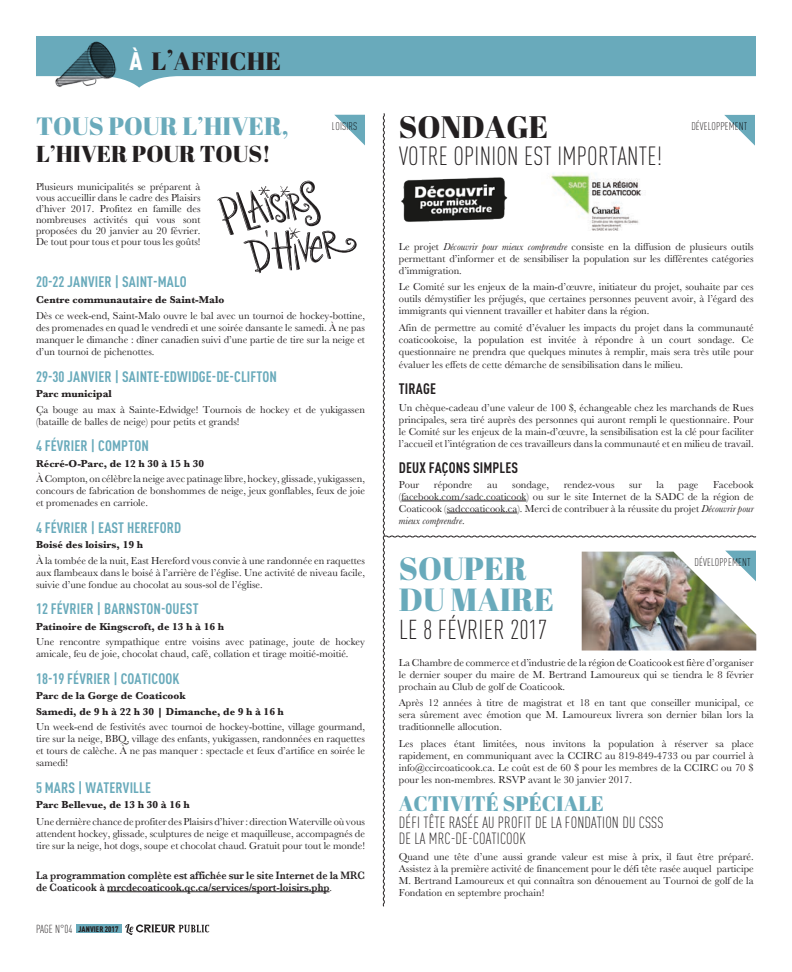
<style>
.page{position:relative;width:792px;height:972px;background:#fff}
.page>*{position:absolute;margin:0;border:0;box-sizing:border-box;transform-origin:0 0}
.t1{font:32px/31px "Abril Fatface";color:#69aabb}
.t2{font:31px "Abril Fatface";color:#231f20}
.t3{font:300 condensed 27px "DINOT";letter-spacing:.01em;color:#231f20}
.t4{font:300 condensed 26px "DINOT";letter-spacing:.01em;color:#231f20}
.t5{font:25px "Abril Fatface";color:#69aabb}
.t6{font:25px "Abril Fatface";color:#231f20}
.t7{font:23px "Abril Fatface";color:#231f20}
.t8{font:21px "Abril Fatface";color:#69aabb}
.t9{font:300 condensed 16px "DINOT";letter-spacing:.01em;color:#231f20}
.t10{font:700 condensed 15px "DINOT";letter-spacing:.01em;color:#69aabb}
.t11{font:700 condensed 15px "DINOT";color:#231f20}
.t12{font:300 condensed 11.5px "DINOT";color:#231f20}
.t13{font:600 11.2px/12px "Baskerville";color:#231f20;scale:.91 1}
.t14{font:300 condensed 11px "DINOT";letter-spacing:.01em;color:#231f20}
.t15{font:10.5px/12px "Baskerville";color:#231f20;text-align:justify}
.t16{font:700 10.5px/15.5px "Baskerville";color:#231f20}
.t17{font:900 condensed 8px "DINOT";letter-spacing:.01em;color:#231f20}
.s1{font-family:"DINOT";font-weight:900;font-stretch:condensed;color:#fff}
.s2{font-size:28px}
.s3{font-weight:400}
.s4{font-weight:300;font-size:11.5px}
.s5{font-style:italic}
.s6{font-family:"Bask Old Face"}
</style>
<div class="page">
<svg style="left:36px;top:36px;width:720px;height:52px;fill:#69aabb"></svg>
<div style="left:76px;top:924px;width:46px;height:9px;background:#69aabb"></div>
<svg style="left:125px;top:924px;width:84px;height:11px"></svg>
<img style="left:55px;top:41px;width:62px;height:47px">
<svg style="left:334px;top:115px;width:31px;height:30px"></svg>
<hr style="left:107px;top:891px;width:223px;height:1px;background:#231f20">
<svg style="left:217px;top:181px;width:140px;height:93px"></svg>
<svg style="left:383px;top:113px;width:374px;height:794px"></svg>
<img style="left:582px;top:552px;width:174px;height:99px">
<h3 class="t6" style="left:129px;top:44px;width:153px"><span class="s1">À</span> l<span class="s2">’</span>affiche</h3>
<h3 class="t5" style="left:36px;top:108px;width:254px">Tous pour l’hiver,</h3>
<p class="t14" style="left:332px;top:120px;width:26px">LOISIRS</p>
<h3 class="t7" style="left:36px;top:138px;width:236px">l’hiver pour tous!</h3>
<p class="t15" style="left:36px;top:181px;width:166px;line-height:11px">Plusieurs municipalités se préparent à vous accueillir dans le cadre des Plaisirs d’hiver 2017. Profitez en famille des nombreuses activités qui vous sont proposées du 20 janvier au 20 février.<br>De tout pour tous et pour tous les goûts!</p>
<h3 class="t10" style="left:36px;top:273px;width:152px">20-22 JANVIER | SAINT-MALO</h3>
<p class="t16" style="left:36px;top:291px;width:190px">Centre communautaire de Saint-Malo</p>
<p class="t15" style="left:36px;top:310px;width:331px">Dès ce week-end, Saint-Malo ouvre le bal avec un tournoi de hockey-bottine, des promenades en quad le vendredi et une soirée dansante le samedi. À ne pas manquer le dimanche : dîner canadien suivi d’une partie de tire sur la neige et d’un tournoi de pichenottes.</p>
<h3 class="t10" style="left:36px;top:367px;width:243px">29-30 JANVIER | SAINTE-EDWIDGE-DE-CLIFTON</h3>
<p class="t16" style="left:36px;top:386px;width:77px">Parc municipal</p>
<p class="t15" style="left:36px;top:403px;width:330px">Ça bouge au max à Sainte-Edwidge! Tournois de hockey et de yukigassen (bataille de balles de neige) pour petits et grands!</p>
<h3 class="t10" style="left:36px;top:437px;width:114px">4 FÉVRIER | COMPTON</h3>
<p class="t16" style="left:36px;top:455px;width:170px">Récré-O-Parc, de 12 h 30 à 15 h 30</p>
<p class="t15" style="left:36px;top:473px;width:331px">À Compton, on célèbre la neige avec patinage libre, hockey, glissade, yukigassen, concours de fabrication de bonshommes de neige, jeux gonflables, feux de joie et promenades en carriole.</p>
<h3 class="t10" style="left:36px;top:518px;width:147px">4 FÉVRIER | EAST HEREFORD</h3>
<p class="t16" style="left:36px;top:537px;width:109px">Boisé des loisirs, 19 h</p>
<p class="t15" style="left:36px;top:554px;width:331px">À la tombée de la nuit, East Hereford vous convie à une randonnée en raquettes aux flambeaux dans le boisé à l’arrière de l’église. Une activité de niveau facile, suivie d’une fondue au chocolat au sous-sol de l’église.</p>
<h3 class="t10" style="left:36px;top:600px;width:164px">12 FÉVRIER | BARNSTON-OUEST</h3>
<p class="t16" style="left:36px;top:618px;width:190px">Patinoire de Kingscroft, de 13 h à 16 h</p>
<p class="t15" style="left:36px;top:636px;width:330px">Une rencontre sympathique entre voisins avec patinage, joute de hockey amicale, feu de joie, chocolat chaud, café, collation et tirage moitié-moitié.</p>
<h3 class="t10" style="left:36px;top:669px;width:145px">18-19 FÉVRIER | COATICOOK</h3>
<p class="t16" style="left:36px;top:688px;width:249px">Parc de la Gorge de Coaticook<br>Samedi, de 9 h à 22 h 30 | Dimanche, de 9 h à 16 h</p>
<p class="t15" style="left:36px;top:721px;width:331px">Un week-end de festivités avec tournoi de hockey-bottine, village gourmand, tire sur la neige, BBQ, village des enfants, yukigassen, randonnées en raquettes et tours de calèche. À ne pas manquer : spectacle et feux d’artifice en soirée le samedi!</p>
<h3 class="t10" style="left:36px;top:778px;width:117px">5 MARS | WATERVILLE</h3>
<p class="t16" style="left:36px;top:797px;width:155px">Parc Bellevue, de 13 h 30 à 16 h</p>
<p class="t15" style="left:36px;top:815px;width:331px">Une dernière chance de profiter des Plaisirs d’hiver : direction Waterville où vous attendent hockey, glissade, sculptures de neige et maquilleuse, accompagnés de tire sur la neige, hot dogs, soupe et chocolat chaud. Gratuit pour tout le monde!</p>
<p class="t13" style="left:36px;top:869px;width:363px">La programmation complète est affichée sur le site Internet de la MRC de Coaticook à mrcdecoaticook.qc.ca/services/sport-loisirs.php<span class="s3">.</span></p>
<p class="t12" style="left:36px;top:922px;width:5px">PAGE</p>
<p class="t17" style="left:55px;top:924px;width:65px"><span class="s4">N°04</span> JANVIER 2017</p>
<h2 class="t2" style="left:399px;top:105px;width:151px">sondage</h2>
<h3 class="t4" style="left:399px;top:141px;width:265px">VOTRE OPINION EST IMPORTANTE!</h3>
<p class="t14" style="left:691px;top:120px;width:58px">DÉVELOPPEMENT</p>
<p class="t15" style="left:399px;top:241px;width:356px">Le projet <span class="s5">Découvrir pour mieux comprendre</span> consiste en la diffusion de plusieurs outils permettant d’informer et de sensibiliser la population sur les différentes catégories d’immigration.</p>
<p class="t15" style="left:399px;top:281px;width:356px">Le Comité sur les enjeux de la main-d’œuvre, initiateur du projet, souhaite par ces outils démystifier les préjugés, que certaines personnes peuvent avoir, à l’égard des immigrants qui viennent travailler et habiter dans la région.</p>
<p class="t15" style="left:399px;top:322px;width:356px">Afin de permettre au comité d’évaluer les impacts du projet dans la communauté coaticookoise, la population est invitée à répondre à un court sondage. Ce questionnaire ne prendra que quelques minutes à remplir, mais sera très utile pour</p>
<p class="t15" style="left:399px;top:359px;width:286px">évaluer les effets de cette démarche de sensibilisation dans le milieu.</p>
<h3 class="t11" style="left:399px;top:380px;width:8px">TIRAGE</h3>
<p class="t15" style="left:399px;top:402px;width:356px">Un chèque-cadeau d’une valeur de 100 <span class="s6">$</span>, échangeable chez les marchands de Rues principales, sera tiré auprès des personnes qui auront rempli le questionnaire. Pour le Comité sur les enjeux de la main-d’œuvre, la sensibilisation est la clé pour faciliter l’accueil et l’intégration de ces travailleurs dans la communauté et en milieu de travail.</p>
<h3 class="t11" style="left:399px;top:459px;width:82px">DEUX FAÇONS SIMPLES</h3>
<p class="t15" style="left:399px;top:479px;width:22px">Pour</p>
<p class="t15" style="left:434px;top:479px;width:40px">répondre</p>
<p class="t15" style="left:487px;top:479px;width:12px">au</p>
<p class="t15" style="left:512px;top:479px;width:38px">sondage,</p>
<p class="t15" style="left:564px;top:479px;width:52px">rendez-vous</p>
<p class="t15" style="left:629px;top:479px;width:14px">sur</p>
<p class="t15" style="left:657px;top:479px;width:9px">la</p>
<p class="t15" style="left:679px;top:479px;width:21px">page</p>
<p class="t15" style="left:399px;top:479px;width:356px;text-indent:314px">Facebook (facebook.com/sadc.coaticook) ou sur le site Internet de la SADC de la région de Coaticook (sadccoaticook.ca). Merci de contribuer à la réussite du projet <span class="s5">Découvrir pour mieux comprendre</span>.</p>
<h1 class="t1" style="left:399px;top:553px;width:157px">Souper du maire</h1>
<h3 class="t3" style="left:399px;top:614px;width:150px">LE 8 FÉVRIER 2017</h3>
<p class="t14" style="left:695px;top:556px;width:58px">DÉVELOPPEMENT</p>
<p class="t15" style="left:399px;top:656px;width:356px">La Chambre de commerce et d’industrie de la région de Coaticook est fière d’organiser le dernier souper du maire de M. Bertrand Lamoureux qui se tiendra le 8 février prochain au Club de golf de Coaticook.</p>
<p class="t15" style="left:399px;top:697px;width:356px">Après 12 années à titre de magistrat et 18 en tant que conseiller municipal, ce sera sûrement avec émotion que M. Lamoureux livrera son dernier bilan lors la traditionnelle allocution.</p>
<p class="t15" style="left:399px;top:737px;width:356px">Les places étant limitées, nous invitons la population à réserver sa place rapidement, en communiquant avec la CCIRC au 819-849-4733 ou par courriel à info@ccircoaticook.ca. Le coût est de 60 <span class="s6">$</span> pour les membres de la CCIRC ou 70 <span class="s6">$ </span>pour les non-membres. RSVP avant le 30 janvier 2017.</p>
<h3 class="t8" style="left:399px;top:789px;width:14px">ACTIVITÉ</h3>
<h3 class="t8" style="left:503px;top:789px;width:40px">SPÉCIALE</h3>
<h3 class="t9" style="left:399px;top:813px;width:106px">DÉFI TÊTERASÉE AU PROFIT</h3>
<h3 class="t9" style="left:535px;top:813px;width:37px">DELAFONDATION</h3>
<h3 class="t9" style="left:622px;top:813px;width:43px">DU CSSS</h3>
<h3 class="t9" style="left:399px;top:829px;width:81px">DE LAMRC-DE-COATICOOK</h3>
<p class="t15" style="left:399px;top:851px;width:356px">Quand une tête d’une aussi grande valeur est mise à prix, il faut être préparé.<br>Assistez à la première activité de financement pour le défi tête rasée auquel participe M. Bertrand Lamoureux et qui connaîtra son dénouement au Tournoi de golf de la Fondation en septembre prochain!</p>
</div>
